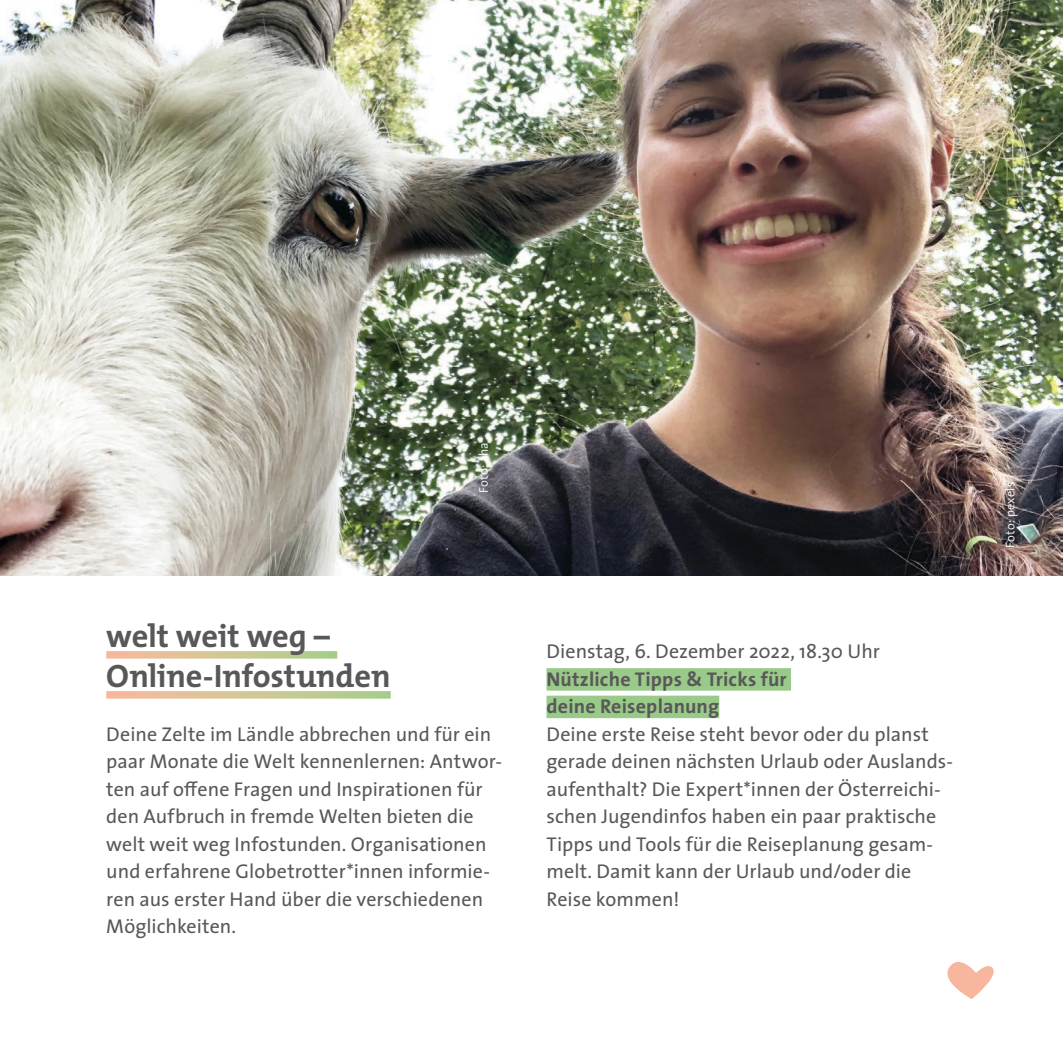
<style>
.page{position:relative;width:1063px;height:1063px;background:#fff}
.page>*{position:absolute;margin:0;border:0;box-sizing:border-box;transform-origin:0 0}
.t1{font:700 32.5px/40px "The Mix";letter-spacing:-.005em;color:#585858}
.t2{font:20px/27.5px "The Sans";letter-spacing:.005em;color:#585858}
.t3{font:700 20px/27.5px "The Sans";letter-spacing:.01em;color:#585858}
.t4{font:300 12.5px "The Sans";letter-spacing:.01em;color:#fff}
</style>
<div class="page">
<img style="left:0;top:0;width:1063px;height:576px">
<svg style="left:106px;top:651px;width:231px;height:8px"></svg>
<svg style="left:106px;top:691px;width:285px;height:8px"></svg>
<div style="left:546px;top:668px;width:245px;height:23px;background:#9aca89"></div>
<div style="left:546px;top:696px;width:173px;height:22px;background:#9aca89"></div>
<svg style="left:947px;top:962px;width:47px;height:37px"></svg>
<p class="t4" style="left:473px;top:493px;width:52px;rotate:-90deg">Foto: aha</p>
<h1 class="t1" style="left:106px;top:616px;width:286px">welt weit weg –<br>Online-Infostunden</h1>
<p class="t2" style="left:106px;top:720px;width:397px">Deine Zelte im Ländle abbrechen und für ein paar Monate die Welt kennenlernen: Antwor&shy;ten auf offene Fragen und Inspirationen für den Aufbruch in fremde Welten bieten die welt weit weg Infostunden. Organisationen und erfahrene Globetrotter*innen informie&shy;ren aus erster Hand über die verschiedenen Möglichkeiten.</p>
<p class="t2" style="left:546px;top:637px;width:335px">Dienstag, 6. Dezember 2022, 18.30 Uhr</p>
<p class="t3" style="left:546px;top:665px;width:242px">Nützliche Tipps &amp; Tricks für deine Reiseplanung</p>
<p class="t2" style="left:546px;top:720px;width:408px">Deine erste Reise steht bevor oder du planst gerade deinen nächsten Urlaub oder Auslands&shy;aufenthalt? Die Expert*innen der Österreichi&shy;schen Jugendinfos haben ein paar praktische Tipps und Tools für die Reiseplanung gesam&shy;melt. Damit kann der Urlaub und/oder die Reise kommen!</p>
<p class="t4" style="left:1000px;top:548px;width:68px;rotate:-90deg">Foto: pexels</p>
</div>
